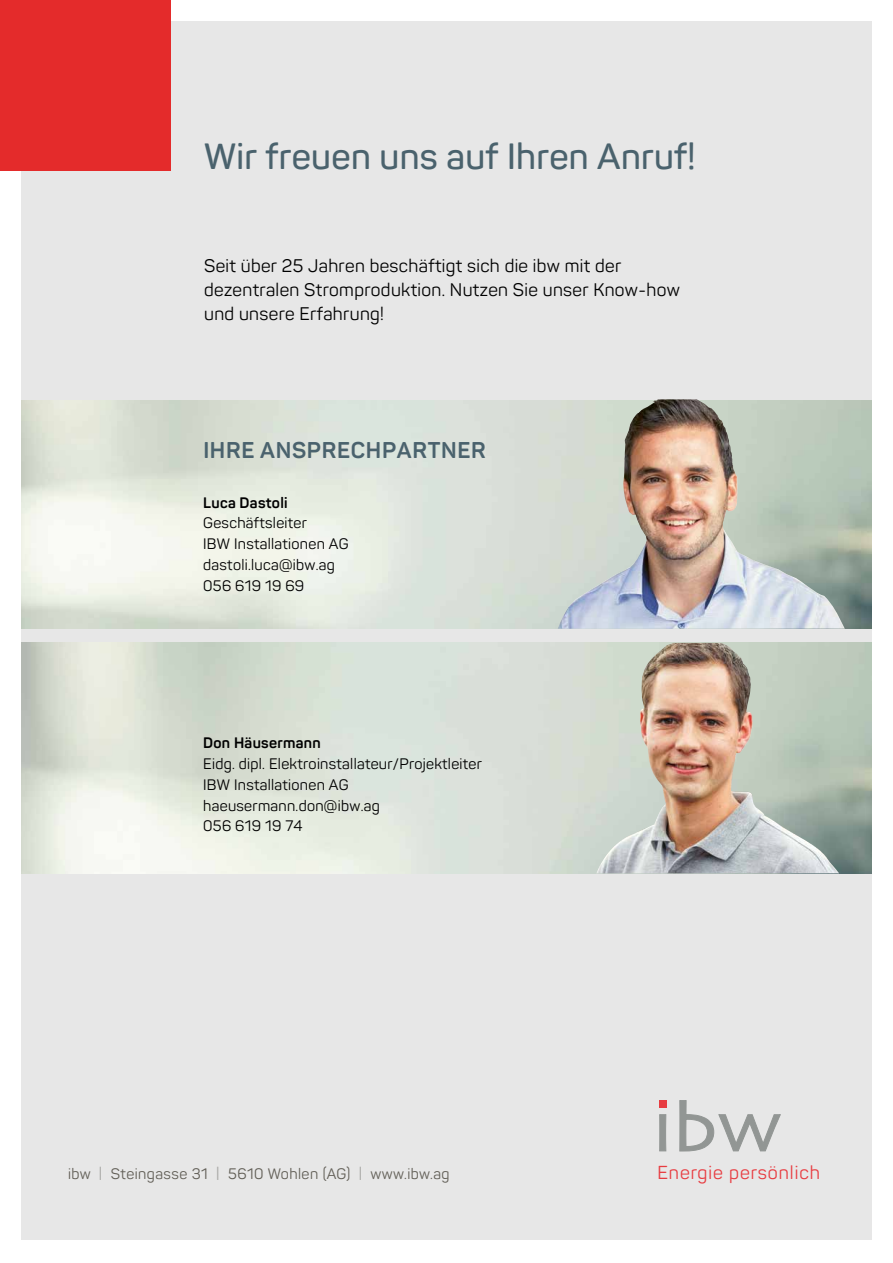
<style>
.page{position:relative;width:893px;height:1263px;background:#fff}
.page>*{position:absolute;margin:0;border:0;box-sizing:border-box;transform-origin:0 0}
.t1{font:600 36px "Panton";letter-spacing:.01em;color:#4a626d}
.t2{font:700 22.5px "Panton";letter-spacing:.03em;color:#4a626d}
.t3{font:18.45px "Panton";letter-spacing:.05em;color:#e73c41}
.t4{font:18px/24px "Panton";letter-spacing:.02em;color:#000}
.t5{font:15px/20.7px "Panton";letter-spacing:.02em;color:#000}
.t6{font:15px "Panton";letter-spacing:.03em;color:#625f57}
.t7{font:700 15px "Panton";letter-spacing:.02em;color:#000}
.s1{font-size:18.75px;color:#a8a8a5}
</style>
<div class="page">
<div style="left:21px;top:21px;width:851px;height:1218px;background:#e7e7e7"></div>
<div style="left:0;top:0;width:170px;height:170px;background:#e42b2b"></div>
<svg style="left:659px;top:1114px;width:7px;height:37px"></svg>
<svg style="left:679px;top:1100px;width:102px;height:51px"></svg>
<div style="left:659px;top:1100px;width:7px;height:8px;background:#e73c41"></div>
<img style="left:21px;top:643px;width:575px;height:230px">
<img style="left:596px;top:643px;width:243px;height:230px">
<img style="left:21px;top:400px;width:851px;height:228px">
<img style="left:558px;top:399px;width:287px;height:230px">
<h1 class="t1" style="left:204px;top:134px;width:493px">Wir freuen uns auf Ihren Anruf!</h1>
<p class="t4" style="left:204px;top:254px;width:477px">Seit über 25 Jahren beschäftigt sich die ibw mit der dezentralen Stromproduktion. Nutzen Sie unser Know-how und unsere Erfahrung!</p>
<h2 class="t2" style="left:203px;top:436px;width:284px">IHRE ANSPRECHPARTNER</h2>
<p class="t7" style="left:203px;top:493px;width:86px">Luca Dastoli</p>
<p class="t5" style="left:203px;top:513px;width:147px">Geschäftsleiter<br>IBW Installationen AG dastoli.luca@ibw.ag<br>056 619 19 69</p>
<p class="t7" style="left:203px;top:734px;width:119px">Don Häusermann</p>
<p class="t5" style="left:203px;top:753px;width:280px">Eidg. dipl. Elektroinstallateur/Projektleiter<br>IBW Installationen AG haeusermann.don@ibw.ag<br>056 619 19 74</p>
<p class="t6" style="left:68px;top:1164px;width:383px">ibw <span class="s1">I</span> Steingasse 31 <span class="s1">I</span> 5610 Wohlen (AG) <span class="s1">I</span> www.ibw.ag</p>
<p class="t3" style="left:657px;top:1161px;width:164px">Energie persönlich</p>
</div>
